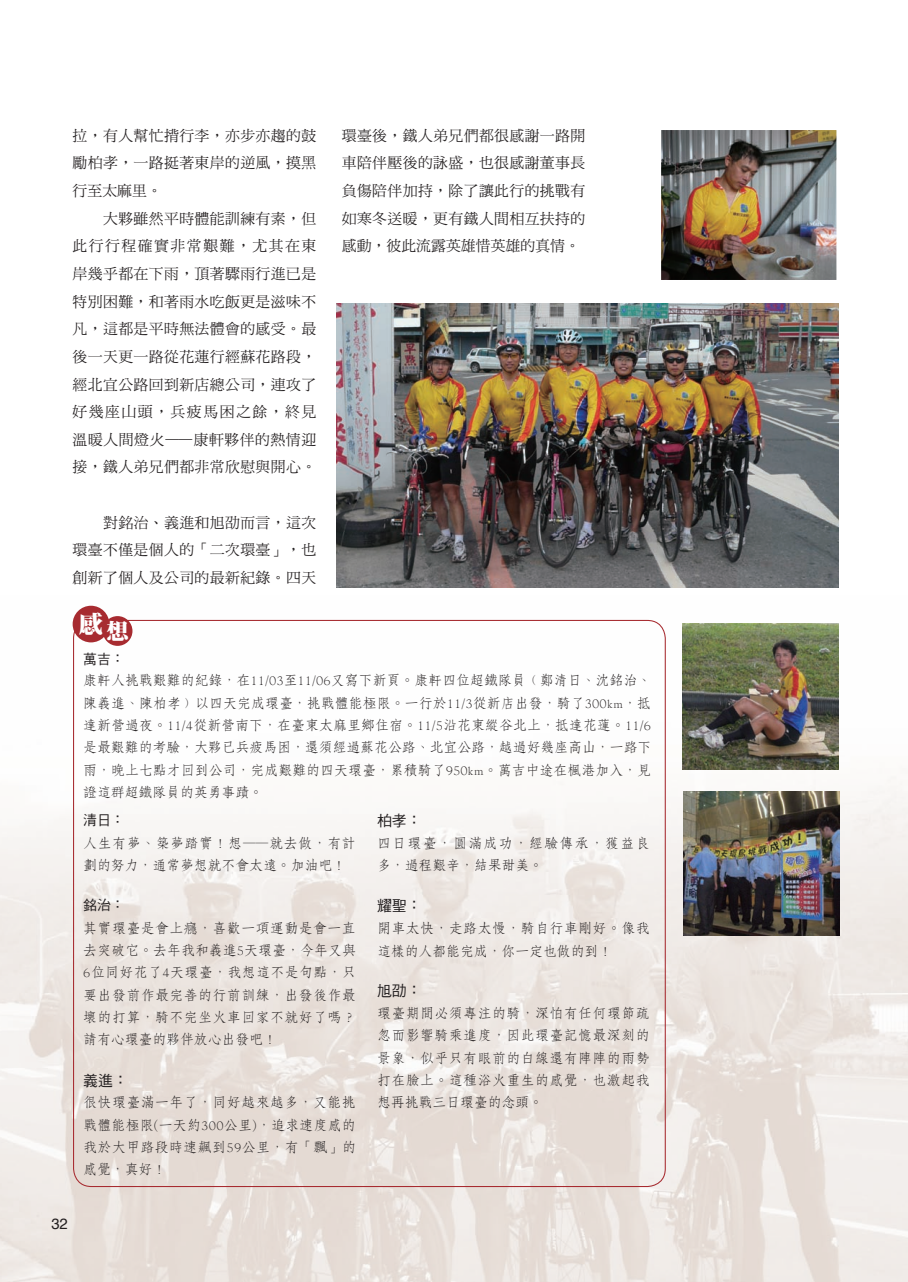
<style>
.page{position:relative;width:908px;height:1282px;background:#fff}
.page>*{position:absolute;margin:0;border:0;box-sizing:border-box;transform-origin:0 0}
.t1{font:24.45px "DF Ming Std W12";color:#fff}
.t2{font:14.85px/27.6px "DF Ming Std W5";letter-spacing:.025em;color:#231f20;text-align:justify}
.t3{font:14.85px "DF Hei Std W5";color:#231f20}
.t4{font:14.85px "Helvetica";color:#231f20}
.t5{font:13.8px/22.4px "DF Fang Song Std W4";letter-spacing:.03em;color:#231f20;text-align:justify}
.t6{font:13.8px/22.4px "DF Fang Song Std W4";color:#231f20}
.t7{font:13.8px/22.4px "DF Fang Song Std W4";letter-spacing:.1em;color:#231f20}
.t8{font:13.8px "DF Hei Std W5";color:#231f20}
</style>
<div class="page">
<img style="left:0;top:605px;width:907px;height:677px">
<img style="left:336px;top:303px;width:502px;height:284px">
<div style="left:73px;top:606px;width:36px;height:36px;background:#a72b30;border-radius:50%"></div>
<div style="left:103px;top:616px;width:29px;height:30px;background:#a72b30;border-radius:50%"></div>
<img style="left:683px;top:791px;width:156px;height:145px">
<img style="left:661px;top:131px;width:174px;height:148px">
<div style="left:658px;top:128px;width:180px;height:154px;border:2px solid #fff"></div>
<img style="left:682px;top:623px;width:156px;height:147px">
<svg style="left:0;top:1271px;width:10px;height:11px"></svg>
<svg style="left:901px;top:1271px;width:7px;height:11px"></svg>
<p class="t2" style="left:73px;top:121px;width:245px">拉，有人幫忙揹行李，亦步亦趨的鼓勵柏孝，一路挺著東岸的逆風，摸黑行至太麻里。</p>
<p class="t2" style="left:73px;top:204px;width:245px;text-indent:30px">大夥雖然平時體能訓練有素，但此行行程確實非常艱難，尤其在東岸幾乎都在下雨，頂著驟雨行進已是特別困難，和著雨水吃飯更是滋味不凡，這都是平時無法體會的感受。最後一天更一路從花蓮行經蘇花路段，經北宜公路回到新店總公司，連攻了好幾座山頭，兵疲馬困之餘，終見溫暖人間燈火——康軒夥伴的熱情迎接，鐵人弟兄們都非常欣慰與開心。</p>
<p class="t2" style="left:73px;top:508px;width:245px;text-indent:30px">對銘治、義進和旭劭而言，這次環臺不僅是個人的「二次環臺」，也創新了個人及公司的最新紀錄。四天</p>
<h1 class="t1" style="left:79px;top:611px;width:51px">感<sub>想</sub></h1>
<p class="t2" style="left:342px;top:121px;width:245px">環臺後，鐵人弟兄們都很感謝一路開車陪伴壓後的詠盛，也很感謝董事長負傷陪伴加持，除了讓此行的挑戰有如寒冬送暖，更有鐵人間相互扶持的感動，彼此流露英雄惜英雄的真情。</p>
<p class="t8" style="left:83px;top:651px;width:43px">萬吉：</p>
<p class="t5" style="left:83px;top:669px;width:569px">康軒人挑戰艱難的紀錄，在11/03至11/06又寫下新頁。康軒四位超鐵隊員﹙鄭清日、沈銘治、陳義進、陳柏孝﹚以四天完成環臺，挑戰體能極限。一行於11/3從新店出發，騎了300km，抵達新營過夜。11/4從新營南下，在臺東太麻里鄉住宿。11/5沿花東縱谷北上，抵達花蓮。11/6是最艱難的考驗，大夥已兵疲馬困，還須經過蘇花公路、北宜公路，越過好幾座高山，一路下雨，晚上七點才回到公司，完成艱難的四天環臺，累積騎了950km。萬吉中途在楓港加入，見證這群超鐵隊員的英勇事蹟。</p>
<p class="t8" style="left:83px;top:813px;width:43px">清日：</p>
<p class="t6" style="left:83px;top:831px;width:274px">人生有夢、築夢踏實！想——就去做，有計劃的努力，通常夢想就不會太遠。加油吧！</p>
<p class="t8" style="left:83px;top:898px;width:43px">銘治：</p>
<p class="t5" style="left:83px;top:916px;width:274px">其實環臺是會上癮，喜歡一項運動是會一直去突破它。去年我和義進5天環臺，今年又與6位同好花了4天環臺，我想這不是句點，只要出發前作最完善的行前訓練，出發後作最壞的打算，騎不完坐火車回家不就好了嗎？請有心環臺的夥伴放心出發吧！</p>
<p class="t3" style="left:83px;top:1072px;width:46px">義進：</p>
<p class="t5" style="left:83px;top:1090px;width:274px">很快環臺滿一年了，同好越來越多，又能挑戰體能極限(一天約300公里)，追求速度感的我於大甲路段時速飆到59公里，有「飄」的感覺，真好！</p>
<p class="t4" style="left:51px;top:1212px;width:9px">32</p>
<p class="t3" style="left:377px;top:813px;width:46px">柏孝：</p>
<p class="t7" style="left:377px;top:831px;width:274px">四日環臺，圓滿成功，經驗傳承，獲益良多，過程艱辛，結果甜美。</p>
<p class="t3" style="left:377px;top:898px;width:46px">耀聖：</p>
<p class="t6" style="left:377px;top:916px;width:274px;line-height:22.8px">開車太快，走路太慢，騎自行車剛好。像我這樣的人都能完成，你一定也做的到！</p>
<p class="t3" style="left:377px;top:983px;width:46px">旭劭：</p>
<p class="t5" style="left:377px;top:1001px;width:274px">環臺期間必須專注的騎，深怕有任何環節疏忽而影響騎乘進度，因此環臺記憶最深刻的景象，似乎只有眼前的白線還有陣陣的雨勢打在臉上。這種浴火重生的感覺，也激起我想再挑戰三日環臺的念頭。</p>
</div>
